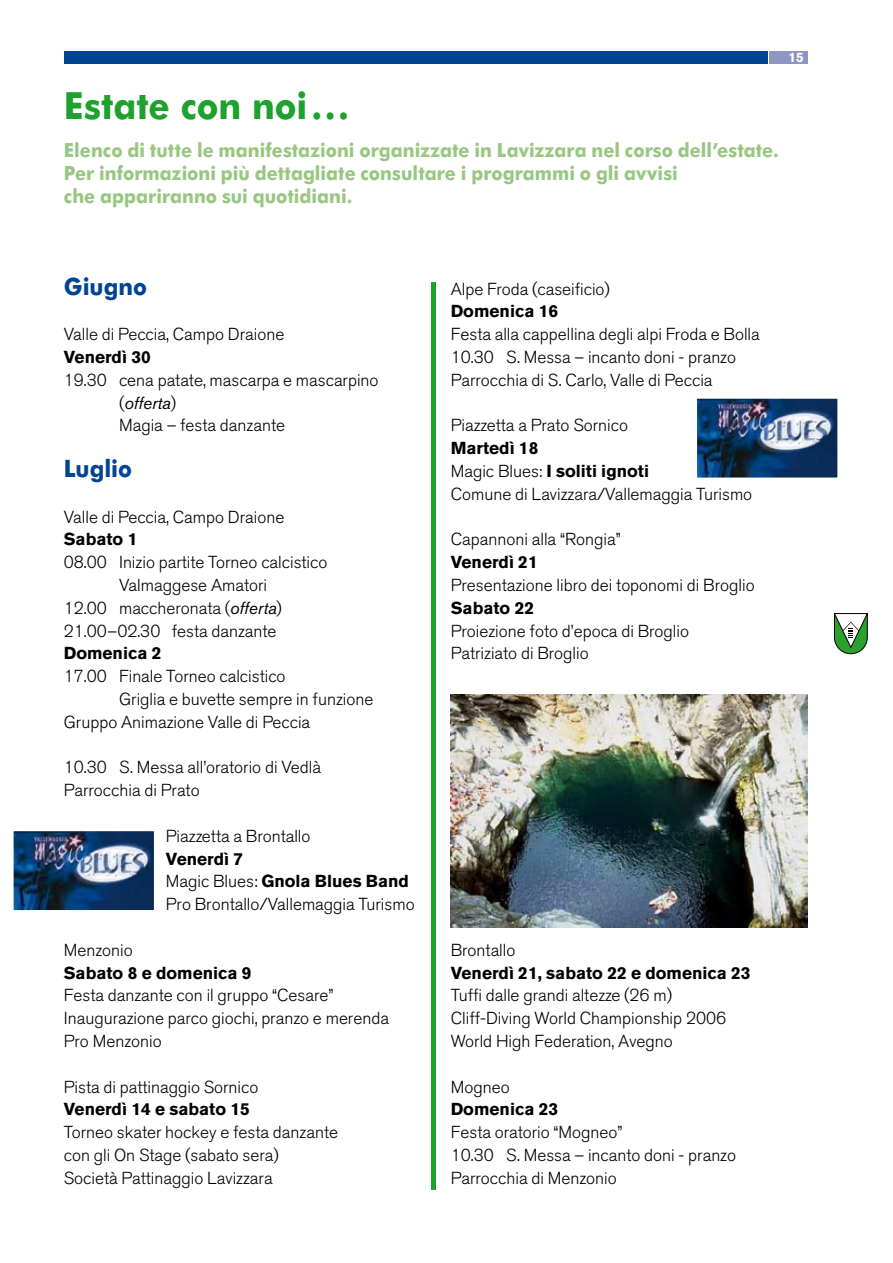
<style>
.page{position:relative;width:893px;height:1263px;background:#fff}
.page>*{position:absolute;margin:0;border:0;box-sizing:border-box;transform-origin:0 0}
.t1{font:700 37.5px "Futura BT";color:#1fa12d;scale:.93 1}
.t2{font:700 24px "Futura BT";color:#004494;scale:.93 1}
.t3{font:700 19.5px/22.8px "Futura BT";color:#98c781;scale:.93 1}
.t4{font:300 17.25px/22.8px "Akzidenz Grotesk BQ";color:#000}
.t5{font:700 17.25px "Akzidenz Grotesk BQ";color:#000}
.t6{font:700 13.5px "Akzidenz Grotesk BQ";color:#fff}
.s1{font-weight:400;font-style:italic}
.s2{font-weight:700}
</style>
<div class="page">
<div style="left:64px;top:51px;width:703px;height:13px;background:#004494"></div>
<div style="left:770px;top:51px;width:38px;height:13px;background:#8e96c6"></div>
<svg style="left:834px;top:613px;width:34px;height:41px"></svg>
<img style="left:698px;top:399px;width:139px;height:78px">
<div style="left:693px;top:394px;width:149px;height:88px;border:4px solid #fff"></div>
<img style="left:14px;top:832px;width:139px;height:77px">
<div style="left:9px;top:827px;width:149px;height:87px;border:4px solid #fff"></div>
<img style="left:451px;top:694px;width:357px;height:234px">
<hr style="left:432px;top:282px;width:4px;height:908px;background:#1fa12d">
<h1 class="t1" style="left:64px;top:83px;width:308px">Estate con noi...</h1>
<p class="t3" style="left:64px;top:139px;width:770px">Elenco di tutte le manifestazioni organizzate in Lavizzara nel corso dell’estate.<br>Per informazioni più dettagliate consultare i programmi o gli avvisi<br>che appariranno sui quotidiani.</p>
<p class="t6" style="left:788px;top:50px;width:17px">15</p>
<h2 class="t2" style="left:64px;top:271px;width:91px">Giugno</h2>
<p class="t4" style="left:64px;top:323px;width:222px">Valle di Peccia, Campo Draione</p>
<p class="t5" style="left:64px;top:347px;width:88px">Venerdì 30</p>
<p class="t4" style="left:119px;top:369px;width:261px;text-indent:-55px">19.30 cena patate, mascarpa e mascarpino (<span class="s1">offerta</span>)<br>Magia – festa danzante</p>
<h2 class="t2" style="left:64px;top:454px;width:75px">Luglio</h2>
<p class="t4" style="left:64px;top:505px;width:222px">Valle di Peccia, Campo Draione</p>
<p class="t5" style="left:64px;top:529px;width:75px">Sabato 1</p>
<p class="t4" style="left:64px;top:551px;width:265px">08.00 Inizio partite Torneo calcistico</p>
<p class="t4" style="left:119px;top:574px;width:150px">Valmaggese Amatori</p>
<p class="t4" style="left:64px;top:597px;width:220px">12.00 maccheronata (<span class="s1">offerta</span>)</p>
<p class="t4" style="left:64px;top:619px;width:214px">21.00–02.30 festa danzante</p>
<p class="t5" style="left:64px;top:643px;width:99px">Domenica 2</p>
<p class="t4" style="left:64px;top:665px;width:223px">17.00 Finale Torneo calcistico</p>
<p class="t4" style="left:119px;top:688px;width:256px">Griglia e buvette sempre in funzione</p>
<p class="t4" style="left:64px;top:711px;width:248px">Gruppo Animazione Valle di Peccia</p>
<p class="t4" style="left:64px;top:756px;width:259px">10.30 S. Messa all’oratorio di Vedlà<br>Parrocchia di Prato</p>
<p class="t4" style="left:166px;top:825px;width:146px">Piazzetta a Brontallo</p>
<p class="t4" style="left:166px;top:847px;width:250px"><span class="s2">Venerdì 7<br></span>Magic Blues: <span class="s2">Gnola Blues Band<br></span>Pro Brontallo/Vallemaggia Turismo</p>
<p class="t4" style="left:64px;top:939px;width:71px">Menzonio</p>
<p class="t5" style="left:64px;top:963px;width:189px">Sabato 8 e domenica 9</p>
<p class="t4" style="left:64px;top:984px;width:327px">Festa danzante con il gruppo “Cesare”<br>Inaugurazione parco giochi, pranzo e merenda<br>Pro Menzonio</p>
<p class="t4" style="left:64px;top:1075px;width:196px">Pista di pattinaggio Sornico</p>
<p class="t5" style="left:64px;top:1099px;width:188px">Venerdì 14 e sabato 15</p>
<p class="t4" style="left:64px;top:1121px;width:276px">Torneo skater hockey e festa danzante con gli On Stage (sabato sera)<br>Società Pattinaggio Lavizzara</p>
<p class="t4" style="left:451px;top:277px;width:161px">Alpe Froda (caseificio)</p>
<p class="t5" style="left:451px;top:301px;width:109px">Domenica 16</p>
<p class="t4" style="left:451px;top:323px;width:311px">Festa alla cappellina degli alpi Froda e Bolla<br>10.30 S. Messa – incanto doni - pranzo<br>Parrocchia di S. Carlo, Valle di Peccia</p>
<p class="t4" style="left:451px;top:414px;width:179px">Piazzetta a Prato Sornico</p>
<p class="t4" style="left:451px;top:437px;width:303px"><span class="s2">Martedì 18<br></span>Magic Blues: <span class="s2">I soliti ignoti<br></span>Comune di Lavizzara/Vallemaggia Turismo</p>
<p class="t4" style="left:451px;top:528px;width:172px">Capannoni alla “Rongia”</p>
<p class="t5" style="left:451px;top:552px;width:88px">Venerdì 21</p>
<p class="t4" style="left:451px;top:574px;width:305px">Presentazione libro dei toponomi di Broglio</p>
<p class="t5" style="left:451px;top:598px;width:85px">Sabato 22</p>
<p class="t4" style="left:451px;top:619px;width:240px">Proiezione foto d’epoca di Broglio<br>Patriziato di Broglio</p>
<p class="t4" style="left:451px;top:939px;width:66px">Brontallo</p>
<p class="t5" style="left:451px;top:963px;width:301px">Venerdì 21, sabato 22 e domenica 23</p>
<p class="t4" style="left:451px;top:984px;width:277px">Tuffi dalle grandi altezze (26 m)<br>Cliff-Diving World Championship 2006<br>World High Federation, Avegno</p>
<p class="t4" style="left:451px;top:1075px;width:60px">Mogneo</p>
<p class="t5" style="left:451px;top:1099px;width:109px">Domenica 23</p>
<p class="t4" style="left:451px;top:1121px;width:287px">Festa oratorio “Mogneo”<br>10.30 S. Messa – incanto doni - pranzo<br>Parrocchia di Menzonio</p>
</div>
